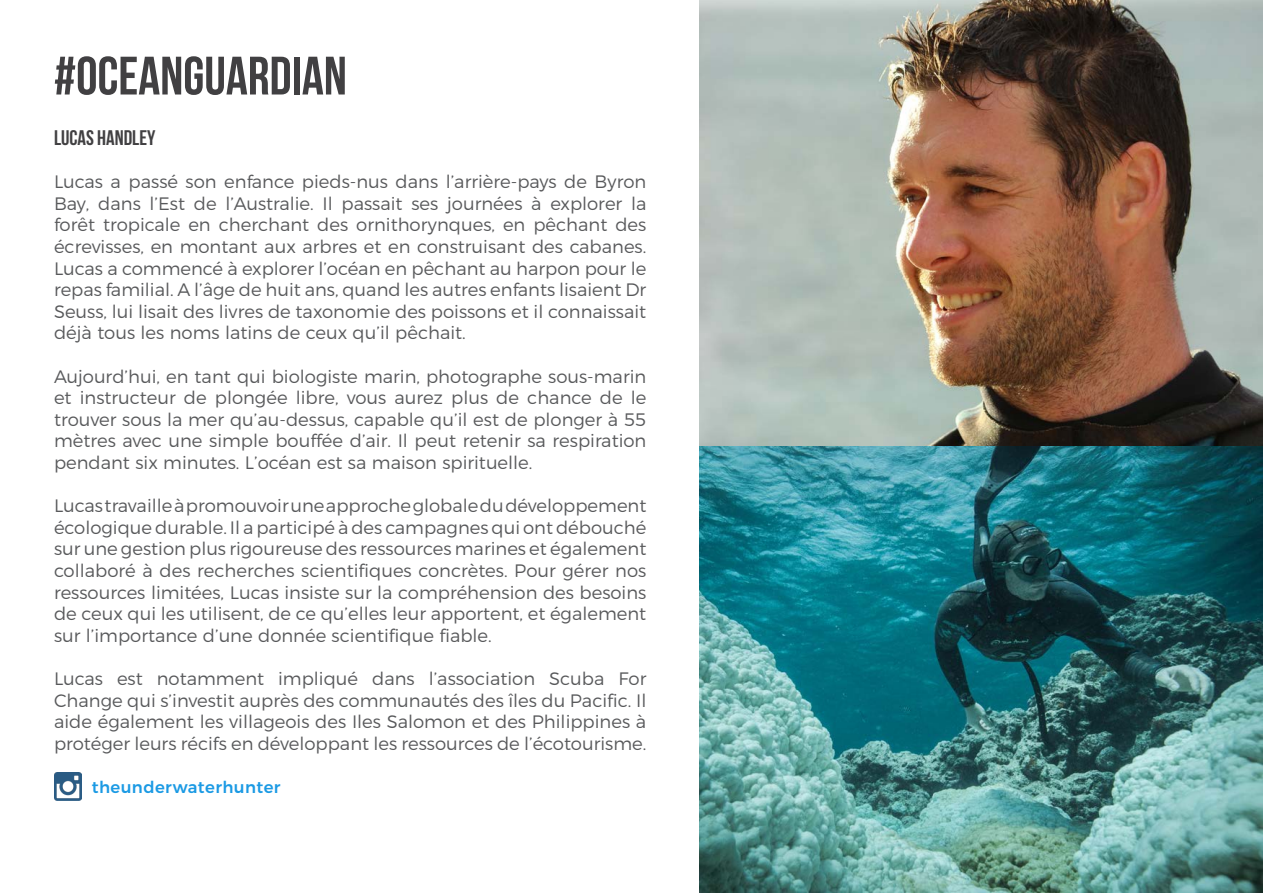
<style>
.page{position:relative;width:1263px;height:893px;background:#fff}
.page>*{position:absolute;margin:0;border:0;box-sizing:border-box;transform-origin:0 0}
.t1{font:700 54px "Bebas Neue";color:#414042}
.t2{font:700 21px "Bebas Neue";color:#414042}
.t3{font:300 18px/21.6px "Montserrat";color:#58595b;text-align:justify}
.t4{font:500 16.5px "Montserrat";letter-spacing:.025em;color:#1b9ae4}
</style>
<div class="page">
<img style="left:699px;top:0;width:564px;height:893px">
<img style="left:54px;top:773px;width:28px;height:28px">
<h1 class="t1" style="left:54px;top:46px;width:294px">#OCEANGUARDIAN</h1>
<p class="t2" style="left:54px;top:126px;width:103px">LUCAS HANDLEY</p>
<p class="t3" style="left:54px;top:169px;width:594px">Lucas a passé son enfance pieds-nus dans l’arrière-pays de Byron Bay, dans l’Est de l’Australie. Il passait ses journées à explorer la forêt tropicale en cherchant des ornithorynques, en pêchant des écrevisses, en montant aux arbres et en construisant des cabanes.<br>Lucas a commencé à explorer l’océan en pêchant au harpon pour le repas familial. A l’âge de huit ans, quand les autres enfants lisaient Dr Seuss, lui lisait des livres de taxonomie des poissons et il connaissait déjà tous les noms latins de ceux qu’il pêchait.</p>
<p class="t3" style="left:54px;top:364px;width:594px">Aujourd’hui, en tant qui biologiste marin, photographe sous-marin et instructeur de plongée libre, vous aurez plus de chance de le trouver sous la mer qu’au-dessus, capable qu’il est de plonger à 55 mètres avec une simple bouffée d’air. Il peut retenir sa respiration pendant six minutes. L’océan est sa maison spirituelle.</p>
<p class="t3" style="left:54px;top:493px;width:594px">Lucas travaille à promouvoir une approche globale du développement écologique durable. Il a participé à des campagnes qui ont débouché sur une gestion plus rigoureuse des ressources marines et également collaboré à des recherches scientifiques concrètes. Pour gérer nos ressources limitées, Lucas insiste sur la compréhension des besoins de ceux qui les utilisent, de ce qu’elles leur apportent, et également sur l’importance d’une donnée scientifique fiable.</p>
<p class="t3" style="left:54px;top:666px;width:594px">Lucas est notamment impliqué dans l’association Scuba For Change qui s’investit auprès des communautés des îles du Pacific. Il aide également les villageois des Iles Salomon et des Philippines à protéger leurs récifs en développant les ressources de l’écotourisme.</p>
<p class="t4" style="left:92px;top:774px;width:190px">theunderwaterhunter</p>
</div>
